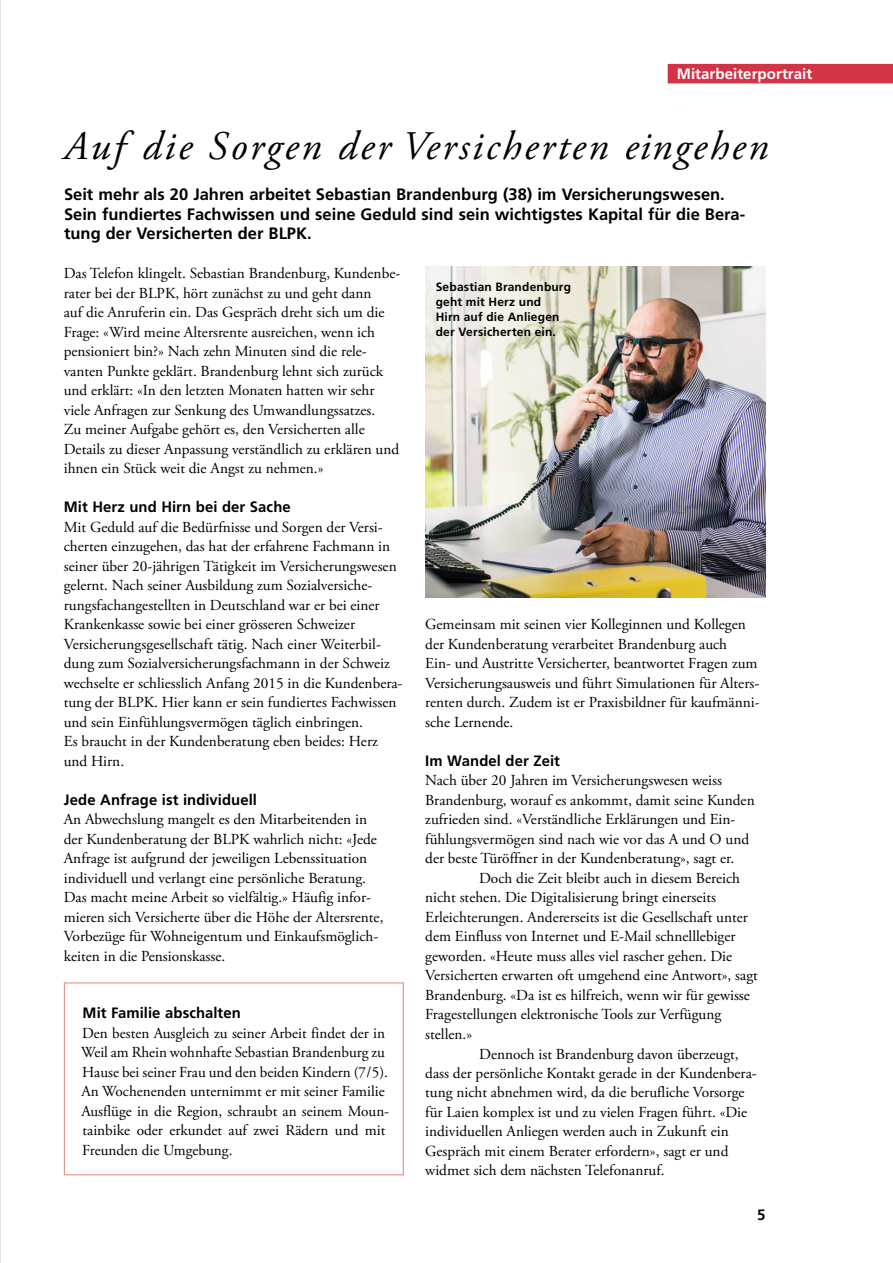
<style>
.page{position:relative;width:893px;height:1263px;background:#fff}
.page>*{position:absolute;margin:0;border:0;box-sizing:border-box;transform-origin:0 0}
.t1{font:italic 40.5px "Adobe Garamond Pro";letter-spacing:.065em;color:#000}
.t2{font:700 16.5px/19.5px "Frutiger LT Pro";color:#000}
.t3{font:15.3px/19.5px "Adobe Garamond Pro";color:#000}
.t4{font:700 15px "Frutiger LT Pro";letter-spacing:.005em;color:#000}
.t5{font:700 15px "Frutiger LT Pro";letter-spacing:.005em;color:#fff}
.t6{font:700 12px/15px "Frutiger LT Pro";letter-spacing:.015em;color:#000}
</style>
<div class="page">
<img style="left:425px;top:267px;width:340px;height:330px">
<div style="left:64px;top:982px;width:340px;height:193px;border:1px solid #e5978d"></div>
<div style="left:668px;top:64px;width:225px;height:19px;background:#d23345"></div>
<hr style="left:0;top:0;width:1px;height:1263px;background:#cbcdce">
<p class="t5" style="left:677px;top:65px;width:137px">Mitarbeiterportrait</p>
<h1 class="t1" style="left:64px;top:122px;width:706px">Auf die Sorgen der Versicherten eingehen</h1>
<p class="t2" style="left:64px;top:185px;width:682px">Seit mehr als 20 Jahren arbeitet Sebastian Brandenburg (38) im Versicherungswesen.<br>Sein fundiertes Fachwissen und seine Geduld sind sein wichtigstes Kapital für die Bera&shy;tung der Versicherten der BLPK.</p>
<p class="t3" style="left:64px;top:264px;width:338px">Das Telefon klingelt. Sebastian Brandenburg, Kundenbe&shy;rater bei der BLPK, hört zunächst zu und geht dann<br>auf die Anruferin ein. Das Gespräch dreht sich um die Frage: «Wird meine Altersrente ausreichen, wenn ich pensioniert bin?» Nach zehn Minuten sind die rele&shy;vanten Punkte geklärt. Brandenburg lehnt sich zurück und erklärt: «In den letzten Monaten hatten wir sehr viele Anfragen zur Senkung des Umwandlungssatzes.<br>Zu meiner Aufgabe gehört es, den Versicherten alle Details zu dieser Anpassung verständlich zu erklären und ihnen ein Stück weit die Angst zu nehmen.»</p>
<p class="t4" style="left:64px;top:498px;width:228px">Mit Herz und Hirn bei der Sache</p>
<p class="t3" style="left:64px;top:518px;width:340px">Mit Geduld auf die Bedürfnisse und Sorgen der Versi&shy;cherten einzugehen, das hat der erfahrene Fachmann in seiner über 20-jährigen Tätigkeit im Versicherungswesen gelernt. Nach seiner Ausbildung zum Sozialversiche&shy;rungsfachangestellten in Deutschland war er bei einer Krankenkasse sowie bei einer grösseren Schweizer Versicherungsgesellschaft tätig. Nach einer Weiterbil&shy;dung zum Sozialversicherungsfachmann in der Schweiz wechselte er schliesslich Anfang 2015 in die Kundenbera&shy;tung der BLPK. Hier kann er sein fundiertes Fachwissen und sein Einfühlungsvermögen täglich einbringen.<br>Es braucht in der Kundenberatung eben beides: Herz und Hirn.</p>
<p class="t4" style="left:64px;top:791px;width:195px">Jede Anfrage ist individuell</p>
<p class="t3" style="left:64px;top:810px;width:321px">An Abwechslung mangelt es den Mitarbeitenden in der Kundenberatung der BLPK wahrlich nicht: «Jede Anfrage ist aufgrund der jeweiligen Lebenssituation individuell und verlangt eine persönliche Beratung.<br>Das macht meine Arbeit so vielfältig.» Häufig infor&shy;mieren sich Versicherte über die Höhe der Altersrente, Vorbezüge für Wohneigentum und Einkaufsmöglich&shy;keiten in die Pensionskasse.</p>
<p class="t4" style="left:83px;top:1004px;width:160px">Mit Familie abschalten</p>
<p class="t3" style="left:81px;top:1023px;width:310px">Den besten Ausgleich zu seiner Arbeit findet der in Weil am Rhein wohnhafte Sebastian Brandenburg zu Hause bei seiner Frau und den beiden Kindern (7/5).<br>An Wochenenden unternimmt er mit seiner Familie Ausflüge in die Region, schraubt an seinem Moun&shy;tainbike oder erkundet auf zwei Rädern und mit Freunden die Umgebung.</p>
<p class="t6" style="left:436px;top:279px;width:137px">Sebastian Brandenburg geht mit Herz und<br>Hirn auf die Anliegen der Versicherten ein.</p>
<p class="t3" style="left:425px;top:615px;width:336px">Gemeinsam mit seinen vier Kolleginnen und Kollegen der Kundenberatung verarbeitet Brandenburg auch<br>Ein- und Austritte Versicherter, beantwortet Fragen zum Versicherungsausweis und führt Simulationen für Alters&shy;renten durch. Zudem ist er Praxisbildner für kaufmänni&shy;sche Lernende.</p>
<p class="t4" style="left:425px;top:752px;width:136px">Im Wandel der Zeit</p>
<p class="t3" style="left:425px;top:771px;width:331px">Nach über 20 Jahren im Versicherungswesen weiss Brandenburg, worauf es ankommt, damit seine Kunden zufrieden sind. «Verständliche Erklärungen und Ein&shy;fühlungsvermögen sind nach wie vor das A und O und der beste Türöffner in der Kundenberatung», sagt er.</p>
<p class="t3" style="left:425px;top:869px;width:334px;text-indent:54px">Doch die Zeit bleibt auch in diesem Bereich nicht stehen. Die Digitalisierung bringt einerseits Erleichterungen. Andererseits ist die Gesellschaft unter dem Einfluss von Internet und E-Mail schnelllebiger geworden. «Heute muss alles viel rascher gehen. Die Versicherten erwarten oft umgehend eine Antwort», sagt Brandenburg. «Da ist es hilfreich, wenn wir für gewisse Fragestellungen elektronische Tools zur Verfügung stellen.»</p>
<p class="t3" style="left:425px;top:1044px;width:333px;text-indent:54px">Dennoch ist Brandenburg davon überzeugt, dass der persönliche Kontakt gerade in der Kundenbera&shy;tung nicht abnehmen wird, da die berufliche Vorsorge für Laien komplex ist und zu vielen Fragen führt. «Die individuellen Anliegen werden auch in Zukunft ein Gespräch mit einem Berater erfordern», sagt er und widmet sich dem nächsten Telefonanruf.</p>
<p class="t4" style="left:757px;top:1206px;width:10px">5</p>
</div>
